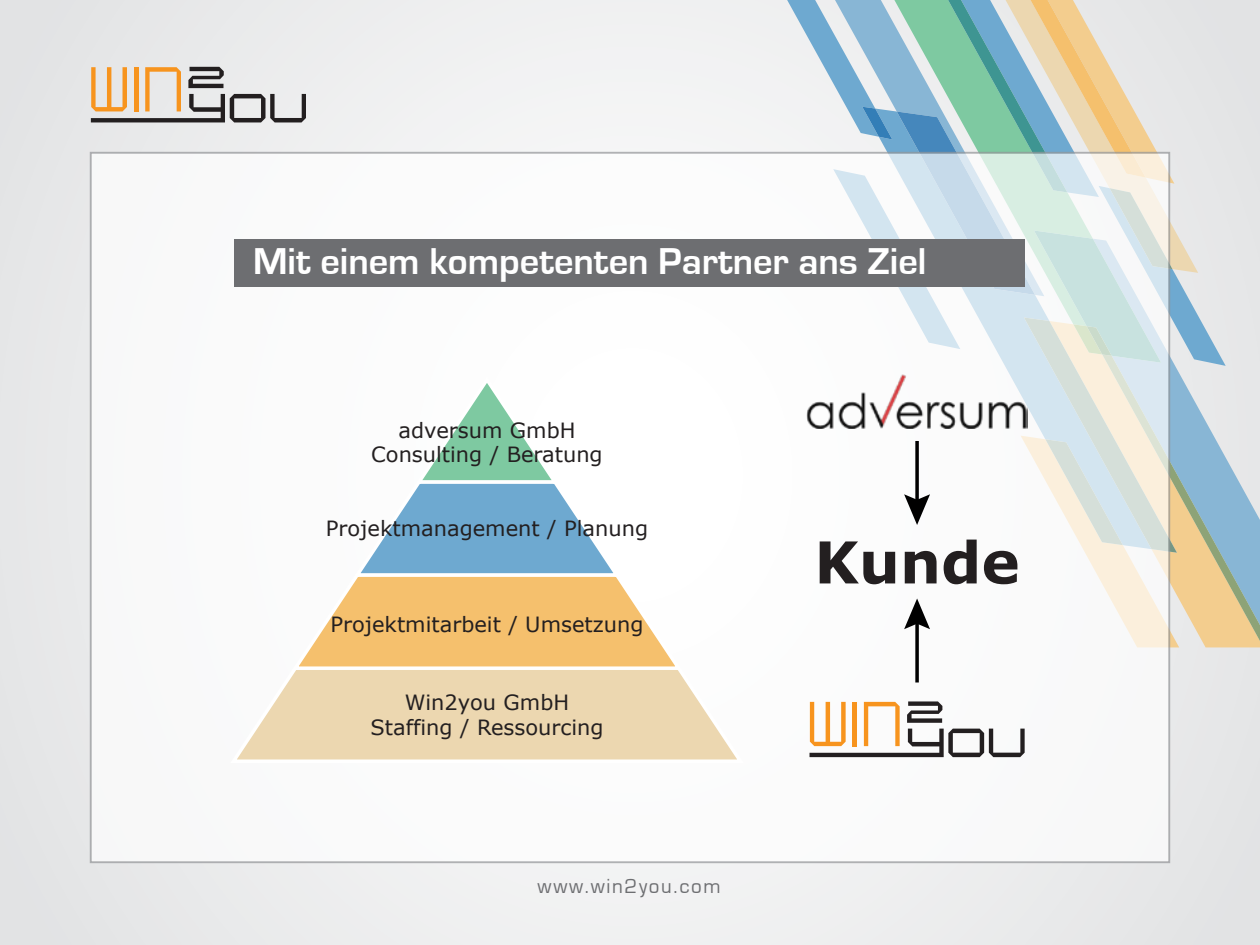
<style>
.page{position:relative;width:1260px;height:945px;background:#e9eaeb}
.page>*{position:absolute;margin:0;border:0;box-sizing:border-box;transform-origin:0 0}
.t1{font:700 57.75px "Verdana";color:#231f20}
.t2{font:700 38.5px "Eurostile";color:#fff}
.t3{font:21px/24.5px "Verdana";color:#231f20;text-align:center}
.t4{font:21px "Eurostile";letter-spacing:.08em;color:#6d6e71}
</style>
<div class="page">
<svg style="left:91px;top:67px;width:215px;height:55px"></svg>
<div style="left:90px;top:152px;width:1080px;height:711px;background:#fff;border:2px solid #939598"></div>
<div style="left:235px;top:239px;width:790px;height:47px;background:#6d6e71"></div>
<svg style="left:810px;top:701px;width:215px;height:56px"></svg>
<svg style="left:237px;top:383px;width:500px;height:377px"></svg>
<svg style="left:915px;top:647px;width:4px;height:36px"></svg>
<svg style="left:787px;top:0;width:473px;height:647px"></svg>
<h2 class="t2" style="left:253px;top:240px;width:675px">Mit einem kompetenten Partner ans Ziel</h2>
<p class="t3" style="left:371px;top:418px;width:233px">adversum GmbH<br>Consulting / Beratung</p>
<p class="t3" style="left:326px;top:516px;width:324px">Projektmanagement / Planung</p>
<p class="t3" style="left:331px;top:613px;width:315px">Projektmitarbeit / Umsetzung</p>
<p class="t3" style="left:371px;top:691px;width:235px">Win2you GmbH<br>Staffing / Ressourcing</p>
<p class="t4" style="left:538px;top:875px;width:185px">www.win2you.com</p>
<h1 class="t1" style="left:814px;top:525px;width:207px">Kunde</h1>
</div>
